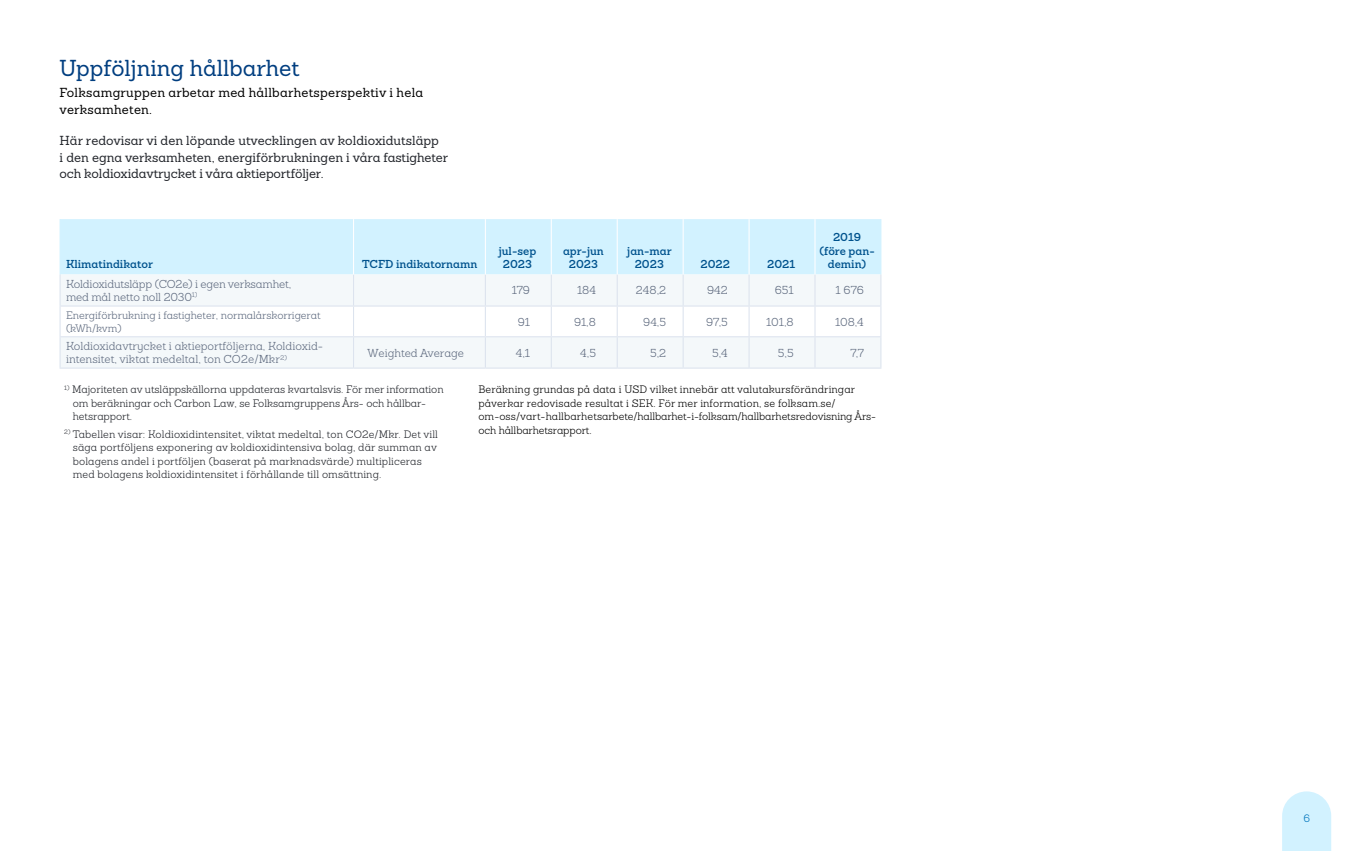
<style>
.page{position:relative;width:1361px;height:851px;background:#fff}
.page>*{position:absolute;margin:0;border:0;box-sizing:border-box;transform-origin:0 0}
.H4_Rubrik_15_18{font:500 22.5px "Sanchez Folksam";color:#003e80}
.Brödtext_2_8_5_11{font:500 12.75px/16.5px "Sanchez Folksam";color:#22252b}
.B1_Brödtext_8_5_11{font:500 12.75px/16.5px "Sanchez Folksam";letter-spacing:.02em;color:#000}
.T2_Tabelltext_7_5_9{font:300 11.25px/13.5px "Sanchez Folksam";letter-spacing:-.015em;color:#5d697e}
.T1_Tabellrubrik_7_5_9_Blå1{font:600 11.25px/13.5px "Sanchez Folksam";color:#00528d;text-align:center}
.T2_Tabelltext_7_5_9-2{font:300 11.25px/13.5px "Sanchez Folksam Table";color:#5d697e}
.Fotnot{font:300 10.5px/13.5px "Sanchez Folksam";letter-spacing:.01em;color:#22252b}
.Info_Text_7_9{font:300 10.5px/13.5px "Sanchez Folksam";letter-spacing:.01em;color:#000}
.Fotnot-2{font:300 10.5px/13.5px "Sanchez Folksam";letter-spacing:-.005em;color:#5d697e}
.t1{font:300 10.5px "Sanchez Folksam";color:#0075bc}
</style>
<div class="page">
<svg style="left:1282px;top:791px;width:49px;height:59px;background:#d6f3ff"></svg>
<div style="left:61px;top:219px;width:819px;height:55px;background:#d2f2ff"></div>
<div style="left:61px;top:274px;width:819px;height:93px;background:#f4f8fa"></div>
<hr style="left:60px;top:219px;width:1px;height:55px;background:#d2f2ff">
<hr style="left:60px;top:274px;width:1px;height:31px;background:#dce3ee">
<hr style="left:353px;top:274px;width:1px;height:31px;background:#dce3ee">
<hr style="left:485px;top:274px;width:1px;height:31px;background:#dce3ee">
<hr style="left:551px;top:274px;width:1px;height:31px;background:#dce3ee">
<hr style="left:617px;top:274px;width:1px;height:31px;background:#dce3ee">
<hr style="left:682px;top:274px;width:2px;height:31px;background:#dce3ee">
<hr style="left:748px;top:274px;width:1px;height:31px;background:#dce3ee">
<hr style="left:814px;top:274px;width:1px;height:31px;background:#dce3ee">
<hr style="left:880px;top:274px;width:1px;height:31px;background:#dce3ee">
<hr style="left:60px;top:337px;width:1px;height:30px;background:#dce3ee">
<hr style="left:353px;top:337px;width:1px;height:30px;background:#dce3ee">
<svg style="left:60px;top:305px;width:821px;height:32px"></svg>
<hr style="left:485px;top:336px;width:66px;height:1px;background:#dce3ee">
<hr style="left:485px;top:337px;width:1px;height:30px;background:#dce3ee">
<hr style="left:551px;top:336px;width:66px;height:1px;background:#dce3ee">
<hr style="left:551px;top:337px;width:1px;height:30px;background:#dce3ee">
<hr style="left:617px;top:336px;width:66px;height:1px;background:#dce3ee">
<hr style="left:617px;top:337px;width:1px;height:30px;background:#dce3ee">
<hr style="left:683px;top:336px;width:66px;height:1px;background:#dce3ee">
<hr style="left:682px;top:337px;width:2px;height:30px;background:#dce3ee">
<hr style="left:749px;top:336px;width:66px;height:1px;background:#dce3ee">
<hr style="left:748px;top:337px;width:1px;height:30px;background:#dce3ee">
<hr style="left:815px;top:336px;width:66px;height:1px;background:#dce3ee">
<hr style="left:814px;top:337px;width:1px;height:30px;background:#dce3ee">
<hr style="left:880px;top:337px;width:1px;height:30px;background:#dce3ee">
<hr style="left:60px;top:367px;width:293px;height:1px;background:#dce3ee">
<hr style="left:353px;top:367px;width:104px;height:1px;background:#dce3ee">
<svg style="left:457px;top:367px;width:28px;height:1px"></svg>
<hr style="left:485px;top:367px;width:66px;height:1px;background:#dce3ee">
<hr style="left:551px;top:367px;width:66px;height:1px;background:#dce3ee">
<hr style="left:617px;top:367px;width:66px;height:1px;background:#dce3ee">
<hr style="left:683px;top:367px;width:66px;height:1px;background:#dce3ee">
<hr style="left:749px;top:367px;width:66px;height:1px;background:#dce3ee">
<hr style="left:815px;top:367px;width:66px;height:1px;background:#dce3ee">
<hr style="left:353px;top:219px;width:1px;height:55px;background:#fff">
<hr style="left:485px;top:219px;width:1px;height:55px;background:#fff">
<hr style="left:551px;top:219px;width:1px;height:55px;background:#fff">
<hr style="left:617px;top:219px;width:1px;height:55px;background:#fff">
<hr style="left:682px;top:219px;width:2px;height:55px;background:#fff">
<hr style="left:748px;top:219px;width:1px;height:55px;background:#fff">
<hr style="left:814px;top:219px;width:1px;height:55px;background:#fff">
<hr style="left:880px;top:219px;width:1px;height:55px;background:#d2f2ff">
<p class="H4_Rubrik_15_18" style="left:60px;top:54px;width:242px">Uppföljning hållbarhet</p>
<p class="B1_Brödtext_8_5_11" style="left:60px;top:84px;width:365px">Folksamgruppen arbetar med hållbarhetsperspektiv i hela verksamheten.</p>
<p class="Brödtext_2_8_5_11" style="left:60px;top:132px;width:390px">Här redovisar vi den löpande utvecklingen av koldioxidutsläpp<br>i den egna verksamheten, energiförbrukningen i våra fastigheter och koldioxidavtrycket i våra aktieportföljer.</p>
<p class="T1_Tabellrubrik_7_5_9_Blå1" style="left:66px;top:257px;width:88px">Klimatindikator</p>
<p class="T1_Tabellrubrik_7_5_9_Blå1" style="left:362px;top:257px;width:117px">TCFD indikatornamn</p>
<p class="T1_Tabellrubrik_7_5_9_Blå1" style="left:499px;top:244px;width:39px">jul-sep<br>2023</p>
<p class="T1_Tabellrubrik_7_5_9_Blå1" style="left:563px;top:244px;width:42px">apr-jun<br>2023</p>
<p class="T1_Tabellrubrik_7_5_9_Blå1" style="left:627px;top:244px;width:46px">jan-mar<br>2023</p>
<p class="T1_Tabellrubrik_7_5_9_Blå1" style="left:700px;top:257px;width:31px">2022</p>
<p class="T1_Tabellrubrik_7_5_9_Blå1" style="left:767px;top:257px;width:29px">2021</p>
<p class="T1_Tabellrubrik_7_5_9_Blå1" style="left:819px;top:230px;width:57px">2019 (före pan&shy;demin)</p>
<p class="T2_Tabelltext_7_5_9" style="left:66px;top:277px;width:227px">Koldioxidutsläpp (CO2e) i egen verksamhet, med mål netto noll 2030<sup>1)</sup></p>
<p class="T2_Tabelltext_7_5_9" style="left:512px;top:283px;width:20px">179</p>
<p class="T2_Tabelltext_7_5_9" style="left:577px;top:283px;width:20px">184</p>
<p class="T2_Tabelltext_7_5_9" style="left:636px;top:283px;width:32px">248,2</p>
<p class="T2_Tabelltext_7_5_9" style="left:707px;top:283px;width:22px">942</p>
<p class="T2_Tabelltext_7_5_9" style="left:775px;top:283px;width:20px">651</p>
<p class="T2_Tabelltext_7_5_9" style="left:835px;top:283px;width:30px">1 676</p>
<p class="Fotnot-2" style="left:66px;top:308px;width:256px">Energiförbrukning i fastigheter, normalårskorrigerat (kWh/kvm)</p>
<p class="T2_Tabelltext_7_5_9" style="left:518px;top:315px;width:14px">91</p>
<p class="T2_Tabelltext_7_5_9" style="left:574px;top:315px;width:23px">91,8</p>
<p class="T2_Tabelltext_7_5_9" style="left:643px;top:315px;width:24px">94,5</p>
<p class="T2_Tabelltext_7_5_9" style="left:706px;top:315px;width:23px">97,5</p>
<p class="T2_Tabelltext_7_5_9" style="left:766px;top:315px;width:29px">101,8</p>
<p class="T2_Tabelltext_7_5_9" style="left:835px;top:315px;width:30px">108,4</p>
<p class="T2_Tabelltext_7_5_9-2" style="left:66px;top:339px;width:259px">Koldioxidavtrycket i aktieportföljerna, Koldioxid&shy;intensitet, viktat medeltal, ton CO2e/Mkr<sup>2)</sup></p>
<p class="T2_Tabelltext_7_5_9" style="left:367px;top:346px;width:98px">Weighted Average</p>
<p class="T2_Tabelltext_7_5_9" style="left:516px;top:346px;width:16px">4,1</p>
<p class="T2_Tabelltext_7_5_9" style="left:580px;top:346px;width:17px">4,5</p>
<p class="T2_Tabelltext_7_5_9" style="left:650px;top:346px;width:18px">5,2</p>
<p class="T2_Tabelltext_7_5_9" style="left:712px;top:346px;width:17px">5,4</p>
<p class="T2_Tabelltext_7_5_9" style="left:778px;top:346px;width:17px">5,5</p>
<p class="T2_Tabelltext_7_5_9" style="left:850px;top:346px;width:15px">7,7</p>
<p class="Fotnot" style="left:73px;top:382px;width:372px;text-indent:-9px"><sup>1)</sup> Majoriteten av utsläppskällorna uppdateras kvartalsvis. För mer information om beräkningar och Carbon Law, se Folksamgruppens Års- och hållbar&shy;hetsrapport.</p>
<p class="Fotnot" style="left:73px;top:427px;width:367px;text-indent:-9px"><sup>2)</sup> Tabellen visar: Koldioxidintensitet, viktat medeltal, ton CO2e/Mkr. Det vill säga portföljens exponering av koldioxidintensiva bolag, där summan av bolagens andel i portföljen (baserat på marknadsvärde) multipliceras med bolagens koldioxidintensitet i förhållande till omsättning.</p>
<p class="Info_Text_7_9" style="left:478px;top:382px;width:399px">Beräkning grundas på data i USD vilket innebär att valutakursförändringar påverkar redovisade resultat i SEK. För mer information, se folksam.se/ om-oss/vart-hallbarhetsarbete/hallbarhet-i-folksam/hallbarhetsredovisning Års&shy;och hållbarhetsrapport.</p>
<p class="t1" style="left:1303px;top:811px;width:8px">6</p>
</div>
